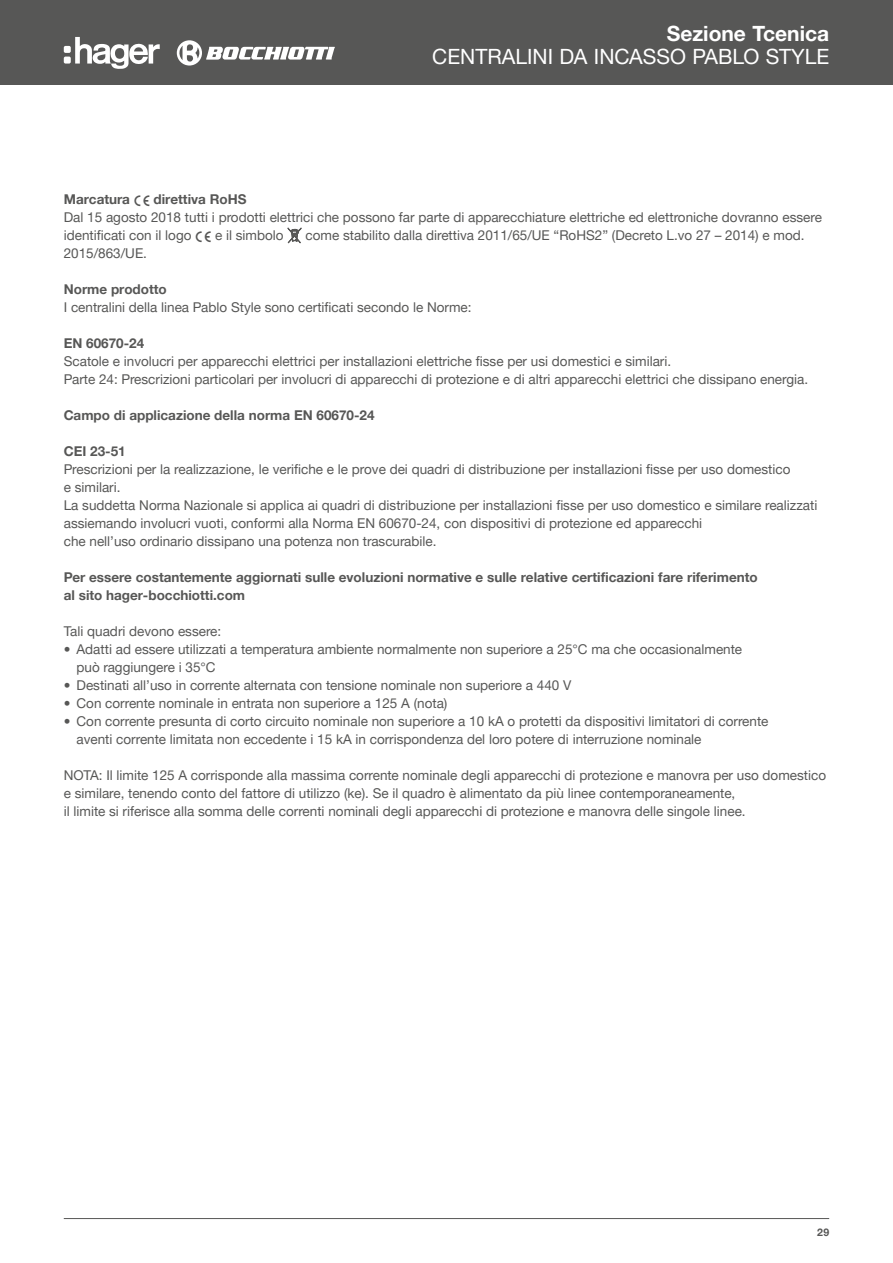
<style>
.page{position:relative;width:893px;height:1263px;background:#fff}
.page>*{position:absolute;margin:0;border:0;box-sizing:border-box;transform-origin:0 0}
.t1{font:21px "Helvetica Neue LTW1 G";color:#fff}
.t2{font:700 21px "Helvetica Neue LTW1 G";color:#fff}
.t3{font:13.5px/18px "Helvetica Neue LTW1 G";color:#575756}
.t4{font:700 13.5px/18px "Helvetica Neue LTW1 G";color:#575756}
.t5{font:700 10.5px "Helvetica Neue LTW1 G";color:#575756}
</style>
<div class="page">
<div style="left:0;top:0;width:893px;height:85px;background:#575756"></div>
<hr style="left:64px;top:1218px;width:765px;height:1px;background:#575756">
<svg style="left:64px;top:37px;width:96px;height:32px"></svg>
<svg style="left:177px;top:40px;width:158px;height:26px"></svg>
<svg style="left:287px;top:227px;width:15px;height:17px"></svg>
<h1 class="t2" style="left:667px;top:21px;width:164px">Sezione Tcenica</h1>
<h1 class="t1" style="left:432px;top:43px;width:398px">CENTRALINI DA INCASSO PABLO STYLE</h1>
<p class="t4" style="left:64px;top:190px;width:68px">Marcatura</p>
<p class="t4" style="left:154px;top:190px;width:94px">direttiva RoHS</p>
<p class="t3" style="left:64px;top:208px;width:760px">Dal 15 agosto 2018 tutti i prodotti elettrici che possono far parte di apparecchiature elettriche ed elettroniche dovranno essere identificati con il logo</p>
<p class="t3" style="left:215px;top:226px;width:70px">e il simbolo</p>
<p class="t3" style="left:305px;top:226px;width:501px">come stabilito dalla direttiva 2011/65/UE “RoHS2” (Decreto L.vo 27 – 2014) e mod.</p>
<p class="t3" style="left:64px;top:244px;width:85px">2015/863/UE.</p>
<p class="t4" style="left:64px;top:280px;width:105px">Norme prodotto</p>
<p class="t3" style="left:64px;top:298px;width:409px">I centralini della linea Pablo Style sono certificati secondo le Norme:</p>
<p class="t4" style="left:64px;top:334px;width:82px">EN 60670-24</p>
<p class="t3" style="left:64px;top:352px;width:746px">Scatole e involucri per apparecchi elettrici per installazioni elettriche fisse per usi domestici e similari.<br>Parte 24: Prescrizioni particolari per involucri di apparecchi di protezione e di altri apparecchi elettrici che dissipano energia.</p>
<p class="t4" style="left:64px;top:406px;width:312px">Campo di applicazione della norma EN 60670-24</p>
<p class="t4" style="left:64px;top:442px;width:64px">CEI 23-51</p>
<p class="t3" style="left:64px;top:460px;width:755px">Prescrizioni per la realizzazione, le verifiche e le prove dei quadri di distribuzione per installazioni fisse per uso domestico<br>e similari.<br>La suddetta Norma Nazionale si applica ai quadri di distribuzione per installazioni fisse per uso domestico e similare realizzati assiemando involucri vuoti, conformi alla Norma EN 60670-24, con dispositivi di protezione ed apparecchi<br>che nell’uso ordinario dissipano una potenza non trascurabile.</p>
<p class="t4" style="left:64px;top:568px;width:695px">Per essere costantemente aggiornati sulle evoluzioni normative e sulle relative certificazioni fare riferimento al sito hager-bocchiotti.com</p>
<p class="t3" style="left:64px;top:622px;width:159px">Tali quadri devono essere:</p>
<p class="t3" style="left:77px;top:640px;width:667px;text-indent:-13px">• Adatti ad essere utilizzati a temperatura ambiente normalmente non superiore a 25°C ma che occasionalmente può raggiungere i 35°C</p>
<p class="t3" style="left:64px;top:676px;width:509px">• Destinati all’uso in corrente alternata con tensione nominale non superiore a 440 V</p>
<p class="t3" style="left:64px;top:694px;width:385px">• Con corrente nominale in entrata non superiore a 125 A (nota)</p>
<p class="t3" style="left:77px;top:712px;width:693px;text-indent:-13px">• Con corrente presunta di corto circuito nominale non superiore a 10 kA o protetti da dispositivi limitatori di corrente aventi corrente limitata non eccedente i 15 kA in corrispondenza del loro potere di interruzione nominale</p>
<p class="t3" style="left:64px;top:766px;width:764px">NOTA: Il limite 125 A corrisponde alla massima corrente nominale degli apparecchi di protezione e manovra per uso domestico e similare, tenendo conto del fattore di utilizzo (ke). Se il quadro è alimentato da più linee contemporaneamente,<br>il limite si riferisce alla somma delle correnti nominali degli apparecchi di protezione e manovra delle singole linee.</p>
<p class="t5" style="left:817px;top:1226px;width:13px">29</p>
</div>
